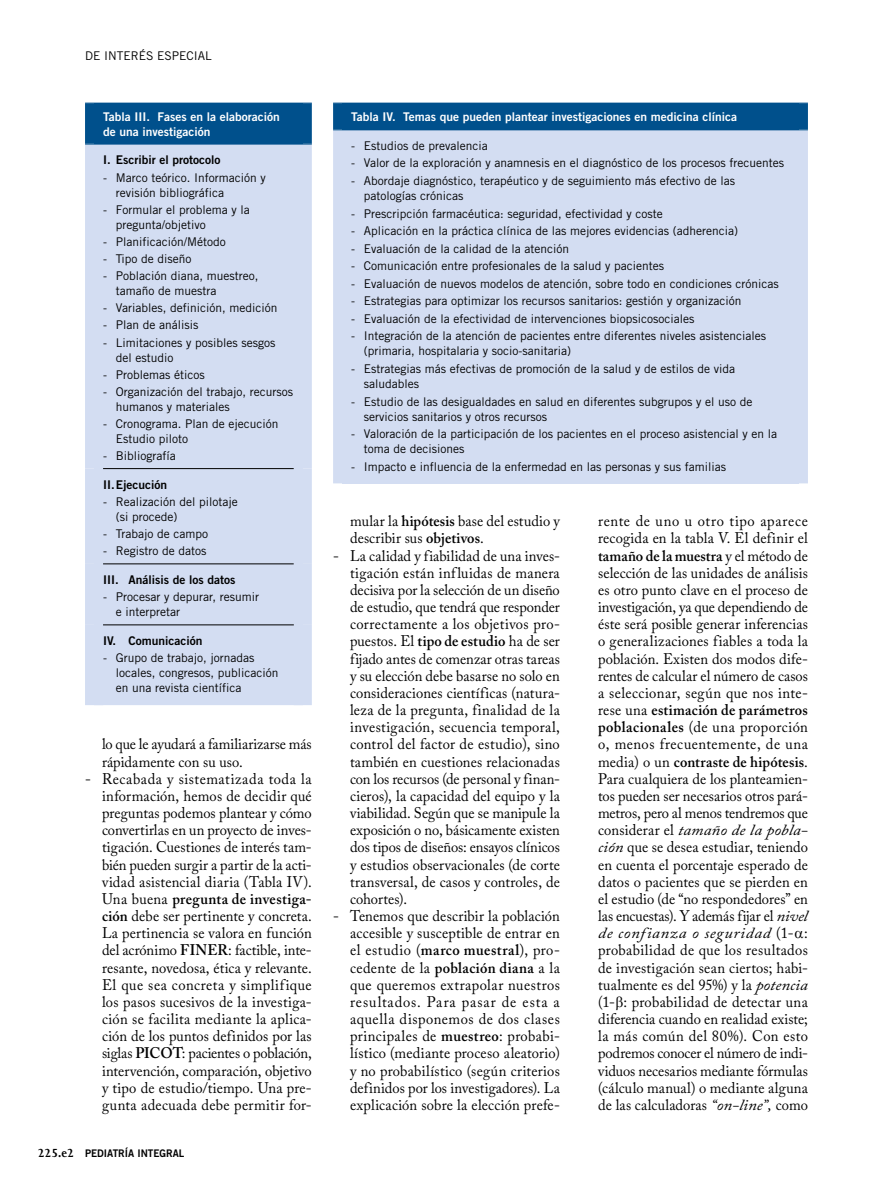
<style>
.page{position:relative;width:893px;height:1191px;background:#fff}
.page>*{position:absolute;margin:0;border:0;box-sizing:border-box;transform-origin:0 0}
.t1{font:15.3px/17.1px "Adobe Caslon Pro";letter-spacing:.01em;color:#000;text-align:justify;scale:.95 1}
.t2{font:12px/15px "Trade Gothic";color:#000}
.t3{font:12px/14.2px "Trade Gothic Bold Two";color:#fff}
.t4{font:12px "Trade Gothic Bold Two";color:#000}
.t5{font:10.5px "Trade Gothic Bold Two";color:#000;scale:.95 1}
.s1{font-weight:600}
.s2{font-family:"Joanna MT Std";font-weight:700;font-size:13.5px}
.s3{font-style:italic}
</style>
<div class="page">
<div style="left:94px;top:103px;width:209px;height:41px;background:#00508c"></div>
<div style="left:103px;top:145px;width:191px;height:560px;background:#d3ddf2"></div>
<hr style="left:103px;top:468px;width:191px;height:1px;background:#000">
<hr style="left:103px;top:563px;width:191px;height:1px;background:#000">
<div style="left:85px;top:625px;width:18px;height:80px;background:#d3ddf2"></div>
<div style="left:294px;top:625px;width:18px;height:80px;background:#d3ddf2"></div>
<div style="left:85px;top:144px;width:18px;height:324px;background:#d3ddf2"></div>
<div style="left:294px;top:144px;width:18px;height:324px;background:#d3ddf2"></div>
<div style="left:85px;top:468px;width:18px;height:96px;background:#d3ddf2"></div>
<div style="left:294px;top:468px;width:18px;height:96px;background:#d3ddf2"></div>
<div style="left:85px;top:564px;width:18px;height:61px;background:#d3ddf2"></div>
<div style="left:294px;top:564px;width:18px;height:61px;background:#d3ddf2"></div>
<hr style="left:103px;top:624px;width:191px;height:1px;background:#000">
<div style="left:85px;top:103px;width:18px;height:41px;background:#00508c"></div>
<div style="left:294px;top:103px;width:18px;height:41px;background:#00508c"></div>
<hr style="left:85px;top:144px;width:227px;height:1px;background:#00508c">
<div style="left:342px;top:103px;width:457px;height:27px;background:#00508c"></div>
<div style="left:342px;top:130px;width:457px;height:353px;background:#d3ddf2"></div>
<div style="left:333px;top:130px;width:18px;height:353px;background:#d3ddf2"></div>
<div style="left:790px;top:130px;width:18px;height:353px;background:#d3ddf2"></div>
<div style="left:333px;top:103px;width:18px;height:26px;background:#00508c"></div>
<div style="left:790px;top:103px;width:18px;height:26px;background:#00508c"></div>
<hr style="left:333px;top:129px;width:475px;height:1px;background:#00508c">
<p class="t2" style="left:85px;top:48px;width:128px">de interés especial</p>
<p class="t3" style="left:103px;top:110px;width:178px">Tabla III. Fases en la elaboración de una investigación</p>
<p class="t4" style="left:103px;top:153px;width:119px">I. Escribir el protocolo</p>
<p class="t2" style="left:116px;top:170px;width:151px;text-indent:-13px">- Marco teórico. Información y revisión bibliográfica</p>
<p class="t2" style="left:116px;top:202px;width:135px;text-indent:-13px">- Formular el problema y la pregunta/objetivo</p>
<p class="t2" style="left:103px;top:234px;width:124px">- Planificación/Método</p>
<p class="t2" style="left:103px;top:251px;width:90px">- Tipo de diseño</p>
<p class="t2" style="left:116px;top:268px;width:144px;text-indent:-13px">- Población diana, muestreo, tamaño de muestra</p>
<p class="t2" style="left:103px;top:300px;width:176px">- Variables, definición, medición</p>
<p class="t2" style="left:103px;top:317px;width:97px">- Plan de análisis</p>
<p class="t2" style="left:116px;top:334px;width:161px;text-indent:-13px">- Limitaciones y posibles sesgos del estudio</p>
<p class="t2" style="left:103px;top:367px;width:103px">- Problemas éticos</p>
<p class="t2" style="left:116px;top:384px;width:179px;text-indent:-13px">- Organización del trabajo, recursos humanos y materiales</p>
<p class="t2" style="left:116px;top:416px;width:164px;text-indent:-13px">- Cronograma. Plan de ejecución<br>Estudio piloto</p>
<p class="t2" style="left:103px;top:448px;width:74px">- Bibliografía</p>
<p class="t4" style="left:103px;top:477px;width:66px">II.Ejecución</p>
<p class="t2" style="left:116px;top:494px;width:124px;text-indent:-13px">- Realización del pilotaje (si procede)</p>
<p class="t2" style="left:103px;top:526px;width:106px">- Trabajo de campo</p>
<p class="t2" style="left:103px;top:543px;width:105px">- Registro de datos</p>
<p class="t4" style="left:103px;top:572px;width:134px">III. Análisis de los datos</p>
<p class="t2" style="left:116px;top:589px;width:145px;text-indent:-13px">- Procesar y depurar, resumir e interpretar</p>
<p class="t4" style="left:103px;top:633px;width:101px">IV. Comunicación</p>
<p class="t2" style="left:116px;top:650px;width:164px;text-indent:-13px">- Grupo de trabajo, jornadas locales, congresos, publicación en una revista científica</p>
<p class="t1" style="left:102px;top:735px;width:222px">lo que le ayudará a familiarizarse más rápidamente con su uso.</p>
<p class="t1" style="left:102px;top:770px;width:222px;text-indent:-17px">- Recabada y sistematizada toda la información, hemos de decidir qué preguntas podemos plantear y cómo convertirlas en un proyecto de inves&shy;tigación. Cuestiones de interés tam&shy;bién pueden surgir a partir de la acti&shy;vidad asistencial diaria (Tabla IV).<br>Una buena <span class="s1">pregunta de investiga&shy;ción</span> debe ser pertinente y concreta.<br>La pertinencia se valora en función del acrónimo <span class="s1">FINER</span>: factible, inte&shy;resante, novedosa, ética y relevante.<br>El que sea concreta y simplifique los pasos sucesivos de la investiga&shy;ción se facilita mediante la aplica&shy;ción de los puntos definidos por las siglas <span class="s1">PICOT</span>: pacientes o población, intervención, comparación, objetivo y tipo de estudio/tiempo. Una pre&shy;gunta adecuada debe permitir for-</p>
<p class="t5" style="left:38px;top:1146px;width:156px"><span class="s2">225.e2</span> PEDIATRÍA INTEGRAL</p>
<p class="t3" style="left:351px;top:110px;width:388px">Tabla IV. Temas que pueden plantear investigaciones en medicina clínica</p>
<p class="t2" style="left:351px;top:138px;width:138px">- Estudios de prevalencia</p>
<p class="t2" style="left:351px;top:155px;width:434px">- Valor de la exploración y anamnesis en el diagnóstico de los procesos frecuentes</p>
<p class="t2" style="left:364px;top:173px;width:373px;text-indent:-13px">- Abordaje diagnóstico, terapéutico y de seguimiento más efectivo de las patologías crónicas</p>
<p class="t2" style="left:351px;top:206px;width:313px">- Prescripción farmacéutica: seguridad, efectividad y coste</p>
<p class="t2" style="left:351px;top:223px;width:389px">- Aplicación en la práctica clínica de las mejores evidencias (adherencia)</p>
<p class="t2" style="left:351px;top:241px;width:220px">- Evaluación de la calidad de la atención</p>
<p class="t2" style="left:351px;top:258px;width:315px">- Comunicación entre profesionales de la salud y pacientes</p>
<p class="t2" style="left:351px;top:276px;width:429px">- Evaluación de nuevos modelos de atención, sobre todo en condiciones crónicas</p>
<p class="t2" style="left:351px;top:293px;width:392px">- Estrategias para optimizar los recursos sanitarios: gestión y organización</p>
<p class="t2" style="left:351px;top:311px;width:345px">- Evaluación de la efectividad de intervenciones biopsicosociales</p>
<p class="t2" style="left:364px;top:328px;width:404px;text-indent:-13px">- Integración de la atención de pacientes entre diferentes niveles asistenciales (primaria, hospitalaria y socio-sanitaria)</p>
<p class="t2" style="left:364px;top:361px;width:373px;text-indent:-13px">- Estrategias más efectivas de promoción de la salud y de estilos de vida saludables</p>
<p class="t2" style="left:364px;top:394px;width:390px;text-indent:-13px">- Estudio de las desigualdades en salud en diferentes subgrupos y el uso de servicios sanitarios y otros recursos</p>
<p class="t2" style="left:364px;top:426px;width:415px;text-indent:-13px">- Valoración de la participación de los pacientes en el proceso asistencial y en la toma de decisiones</p>
<p class="t2" style="left:351px;top:459px;width:377px">- Impacto e influencia de la enfermedad en las personas y sus familias</p>
<p class="t1" style="left:350px;top:512px;width:222px">mular la <span class="s1">hipótesis</span> base del estudio y describir sus <span class="s1">objetivos</span>.</p>
<p class="t1" style="left:350px;top:547px;width:222px;text-indent:-17px">- La calidad y fiabilidad de una inves&shy;tigación están influidas de manera decisiva por la selección de un diseño de estudio, que tendrá que responder correctamente a los objetivos pro&shy;puestos. El <span class="s1">tipo de estudio</span> ha de ser fijado antes de comenzar otras tareas y su elección debe basarse no solo en consideraciones científicas (natura&shy;leza de la pregunta, finalidad de la investigación, secuencia temporal, control del factor de estudio), sino también en cuestiones relacionadas con los recursos (de personal y finan&shy;cieros), la capacidad del equipo y la viabilidad. Según que se manipule la exposición o no, básicamente existen dos tipos de diseños: ensayos clínicos y estudios observacionales (de corte transversal, de casos y controles, de cohortes).</p>
<p class="t1" style="left:350px;top:907px;width:222px;text-indent:-17px">- Tenemos que describir la población accesible y susceptible de entrar en el estudio (<span class="s1">marco muestral</span>), pro&shy;cedente de la <span class="s1">población diana</span> a la que queremos extrapolar nuestros resultados. Para pasar de esta a aquella disponemos de dos clases principales de <span class="s1">muestreo</span>: probabi&shy;lístico (mediante proceso aleatorio) y no probabilístico (según criterios definidos por los investigadores). La explicación sobre la elección prefe-</p>
<p class="t1" style="left:598px;top:512px;width:222px">rente de uno u otro tipo aparece recogida en la tabla V. El definir el <span class="s1">tamaño de la muestra</span> y el método de selección de las unidades de análisis es otro punto clave en el proceso de investigación, ya que dependiendo de éste será posible generar inferencias o generalizaciones fiables a toda la población. Existen dos modos dife&shy;rentes de calcular el número de casos a seleccionar, según que nos inte&shy;rese una <span class="s1">estimación de parámetros poblacionales</span> (de una proporción o, menos frecuentemente, de una media) o un <span class="s1">contraste de hipótesis</span>.<br>Para cualquiera de los planteamien&shy;tos pueden ser necesarios otros pará&shy;metros, pero al menos tendremos que considerar el <span class="s3">tamaño de la pobla&shy;ción</span> que se desea estudiar, teniendo en cuenta el porcentaje esperado de datos o pacientes que se pierden en el estudio (de “no respondedores” en las encuestas). Y además fijar el <span class="s3">nivel de confianza o seguridad</span> (1- : probabilidad de que los resultados de investigación sean ciertos; habi&shy;tualmente es del 95%) y la <span class="s3">potencia </span>(1- : probabilidad de detectar una diferencia cuando en realidad existe; la más común del 80%). Con esto podremos conocer el número de indi&shy;viduos necesarios mediante fórmulas (cálculo manual) o mediante alguna de las calculadoras <span class="s3">“on-line”,</span> como</p>
</div>
